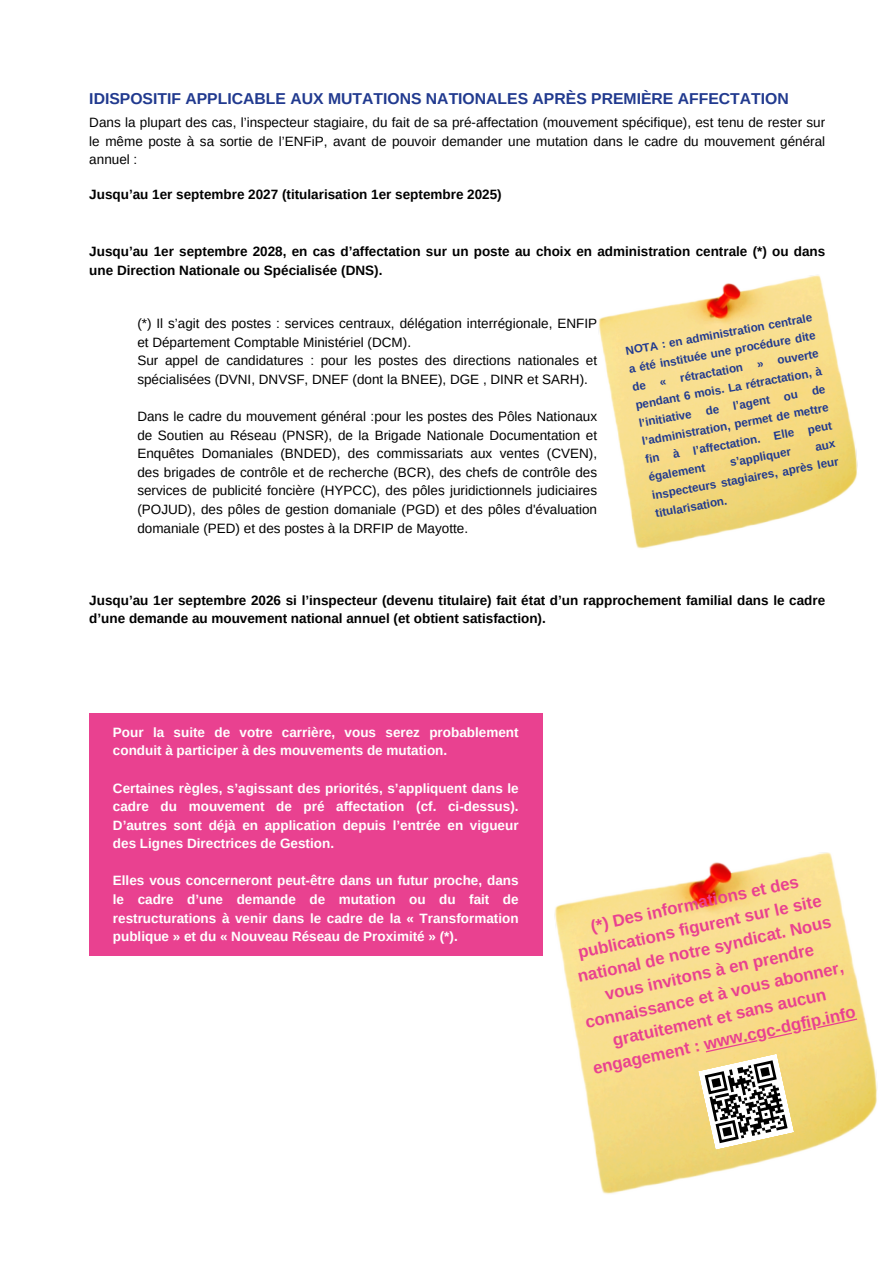
<style>
.page{position:relative;width:893px;height:1263px;background:#fff}
.page>*{position:absolute;margin:0;border:0;box-sizing:border-box;transform-origin:0 0}
.t1{font:700 16.8px/23.2px "Arimo";color:#e94190;text-align:center}
.t2{font:700 15.75px "Arimo";color:#213a8f}
.t3{font:13.5px/18.6px "Arimo";color:#000;text-align:justify}
.t4{font:700 13.5px/18.6px "Arimo";color:#fff;text-align:justify}
.t5{font:700 13.5px/18.6px "Arimo";color:#000}
.t6{font:700 11.62px/18.5px "Arimo";color:#213a8f;text-align:justify}
</style>
<div class="page">
<div style="left:89px;top:714px;width:453px;height:242px;background:#e94190"></div>
<img style="left:598px;top:275px;width:260px;height:274px">
<img style="left:542px;top:831px;width:335px;height:363px">
<svg style="left:698px;top:1018px;width:159px;height:132px"></svg>
<p class="t2" style="left:89px;top:90px;width:701px">IDISPOSITIF APPLICABLE AUX MUTATIONS NATIONALES APRÈS PREMIÈRE AFFECTATION</p>
<p class="t3" style="left:89px;top:113px;width:737px">Dans la plupart des cas, l’inspecteur stagiaire, du fait de sa pré-affectation (mouvement spécifique), est tenu de rester sur le même poste à sa sortie de l’ENFiP, avant de pouvoir demander une mutation dans le cadre du mouvement général annuel :</p>
<p class="t5" style="left:89px;top:185px;width:414px">Jusqu’au 1er septembre 2027 (titularisation 1er septembre 2025)</p>
<p class="t5" style="left:89px;top:242px;width:737px">Jusqu’au 1er septembre 2028, en cas d’affectation sur un poste au choix en administration centrale (*) ou dans une Direction Nationale ou Spécialisée (DNS).</p>
<p class="t3" style="left:137px;top:314px;width:461px;text-align:left">(*) Il s’agit des postes : services centraux, délégation interrégionale, ENFIP et Département Comptable Ministériel (DCM).<br>Sur appel de candidatures : pour les postes des directions nationales et spécialisées (DVNI, DNVSF, DNEF (dont la BNEE), DGE , DINR et SARH).</p>
<p class="t3" style="left:137px;top:407px;width:461px">Dans le cadre du mouvement général :pour les postes des Pôles Nationaux de Soutien au Réseau (PNSR), de la Brigade Nationale Documentation et Enquêtes Domaniales (BNDED), des commissariats aux ventes (CVEN), des brigades de contrôle et de recherche (BCR), des chefs de contrôle des services de publicité foncière (HYPCC), des pôles juridictionnels judiciaires (POJUD), des pôles de gestion domaniale (PGD) et des pôles d'évaluation domaniale (PED) et des postes à la DRFIP de Mayotte.</p>
<p class="t6" style="left:624px;top:341px;width:192px;rotate:-10deg">NOTA : en administration centrale a été instituée une procédure dite de « rétractation » ouverte pendant 6 mois. La rétractation, à l’initiative de l’agent ou de l’administration, permet de mettre fin à l’affectation. Elle peut également</p>
<p class="t6" style="left:647px;top:467px;width:191px;line-height:18.8px;text-indent:169px;rotate:-10deg">aux inspecteurs stagiaires, après leur titularisation.</p>
<p class="t6" style="left:728px;top:453px;width:63px;rotate:-10deg">s’appliquer</p>
<p class="t5" style="left:89px;top:591px;width:737px">Jusqu’au 1er septembre 2026 si l’inspecteur (devenu titulaire) fait état d’un rapprochement familial dans le cadre d’une demande au mouvement national annuel (et obtient satisfaction).</p>
<p class="t4" style="left:113px;top:723px;width:407px">Pour la suite de votre carrière, vous serez probablement conduit à participer à des mouvements de mutation.</p>
<p class="t4" style="left:113px;top:778px;width:407px">Certaines règles, s’agissant des priorités, s’appliquent dans le cadre du mouvement de pré affectation (cf. ci-dessus).<br>D’autres sont déjà en application depuis l’entrée en vigueur des Lignes Directrices de Gestion.</p>
<p class="t4" style="left:113px;top:871px;width:407px">Elles vous concerneront peut-être dans un futur proche, dans le cadre d’une demande de mutation ou du fait de restructurations à venir dans le cadre de la « Transformation publique » et du « Nouveau Réseau de Proximité » (*).</p>
<p class="t1" style="left:562px;top:920px;width:270px;rotate:-12deg">(*) Des informations et des publications figurent sur le site national de notre syndicat. Nous vous invitons à en prendre connaissance et à vous abonner, gratuitement et sans aucun engagement : www.cgc-dgfip.info</p>
</div>
